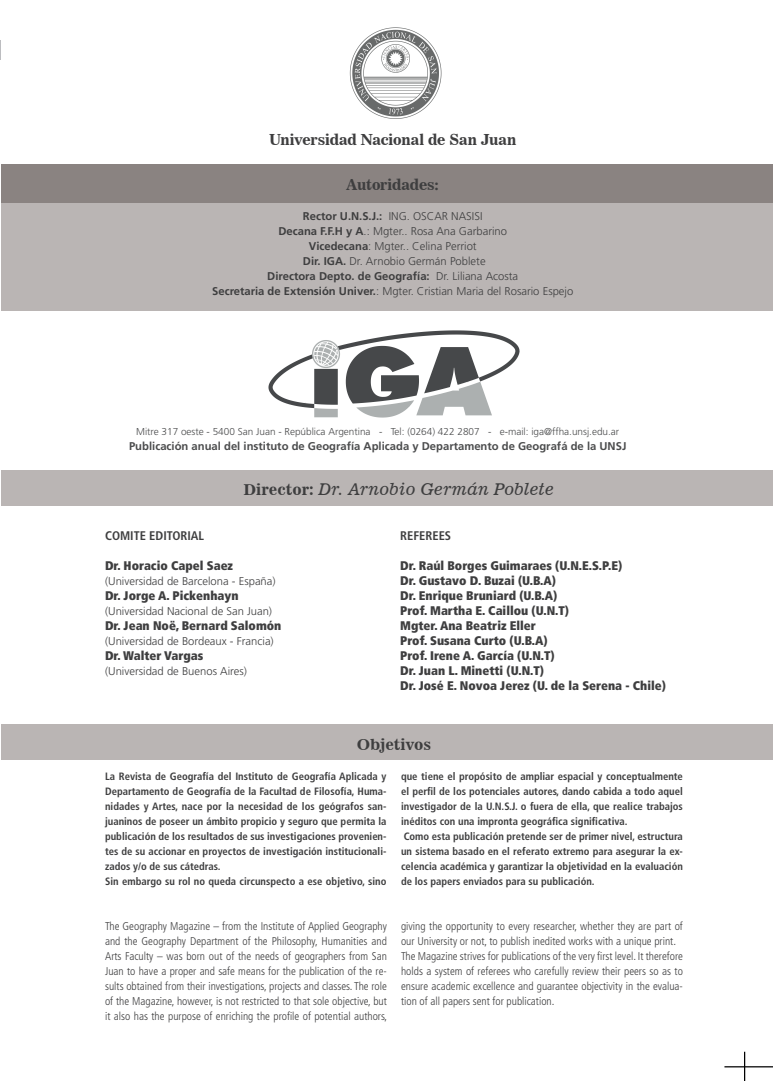
<style>
.page{position:relative;width:773px;height:1081px;background:#fff}
.page>*{position:absolute;margin:0;border:0;box-sizing:border-box;transform-origin:0 0}
.t1{font:16.25px "News 701 BT Italic A";letter-spacing:.01em;color:#3e3e3f}
.t2{font:15px "News 706 BT Bold C";letter-spacing:-.01em;color:#3e3e3f}
.t3{font:15px "News 701 BT Bold A";letter-spacing:-.005em;color:#3e3e3f}
.t4{font:900 condensed 12.5px/15px "Frutiger LT Std";color:#3e3e3f}
.t5{font:700 condensed 12.5px "Frutiger LT Std";color:#3e3e3f}
.t6{font:300 condensed 11.25px/15px "Frutiger LT Std";color:#3e3e3f;text-align:justify}
.t7{font:300 11.25px/15px "Frutiger LT Std";color:#3e3e3f;text-align:center}
.t8{font:700 11.25px "Frutiger LT Std";color:#4b4c4d}
.t9{font:700 condensed 10.62px/15px "Frutiger LT Std";color:#3e3e3f}
.t10{font:300 10px "Frutiger LT Std";color:#4b4c4d}
.s1{font-weight:700}
.s2{font-family:"News 701 BT Bold A";font-size:15px}
</style>
<div class="page">
<hr style="left:743px;top:1051px;width:2px;height:30px;background:#000">
<hr style="left:724px;top:1066px;width:48px;height:1px;background:#000">
<div style="left:1px;top:196px;width:771px;height:115px;background:#bab5b4"></div>
<div style="left:1px;top:148px;width:771px;height:55px;background:#8a8381"></div>
<div style="left:1px;top:0;width:771px;height:164px;background:#fff"></div>
<svg style="left:350px;top:27px;width:91px;height:92px"></svg>
<div style="left:1px;top:470px;width:771px;height:35px;background:#bab5b4"></div>
<div style="left:1px;top:725px;width:771px;height:35px;background:#bab5b4"></div>
<svg style="left:268px;top:330px;width:251px;height:87px"></svg>
<h2 class="t2" style="left:269px;top:130px;width:249px">Universidad Nacional de San Juan</h2>
<h2 class="t2" style="left:346px;top:175px;width:94px">Autoridades:</h2>
<p class="t7" style="left:212px;top:208px;width:362px"><span class="s1">Rector U.N.S.J.:</span> ING. OSCAR NASISI<br><span class="s1">Decana F.F.H y A</span>.: Mgter.. Rosa Ana Garbarino<br><span class="s1">Vicedecana</span>: Mgter.. Celina Perriot<br><span class="s1">Dir. IGA.</span> Dr. Arnobio Germán Poblete<br><span class="s1">Directora Depto. de Geografía:</span> Dr. Liliana Acosta<br><span class="s1">Secretaria de Extensión Univer.</span>: Mgter. Cristian Maria del Rosario Espejo</p>
<p class="t10" style="left:136px;top:426px;width:484px">Mitre 317 oeste - 5400 San Juan - República Argentina - Tel: (0264) 422 2807 - e-mail: iga@ffha.unsj.edu.ar</p>
<p class="t8" style="left:129px;top:439px;width:499px">Publicación anual del instituto de Geografía Aplicada y Departamento de Geografá de la UNSJ</p>
<h1 class="t1" style="left:243px;top:479px;width:312px"><span class="s2">Director:</span> Dr. Arnobio Germán Poblete</h1>
<p class="t5" style="left:400px;top:528px;width:52px">REFEREES</p>
<p class="t4" style="left:400px;top:558px;width:267px">Dr. Raúl Borges Guimaraes (U.N.E.S.P.E)<br>Dr. Gustavo D. Buzai (U.B.A)<br>Dr. Enrique Bruniard (U.B.A)<br>Prof. Martha E. Caillou (U.N.T)<br>Mgter. Ana Beatriz Eller<br>Prof. Susana Curto (U.B.A)<br>Prof. Irene A. García (U.N.T)<br>Dr. Juan L. Minetti (U.N.T)<br>Dr. José E. Novoa Jerez (U. de la Serena - Chile)</p>
<p class="t5" style="left:105px;top:528px;width:100px">COMITE EDITORIAL</p>
<p class="t4" style="left:105px;top:558px;width:130px">Dr. Horacio Capel Saez</p>
<p class="t7" style="left:105px;top:574px;width:172px">(Universidad de Barcelona - España)</p>
<p class="t4" style="left:105px;top:588px;width:135px">Dr. Jorge A. Pickenhayn</p>
<p class="t7" style="left:105px;top:604px;width:168px">(Universidad Nacional de San Juan)</p>
<p class="t4" style="left:105px;top:618px;width:178px">Dr. Jean Noë, Bernard Salomón</p>
<p class="t7" style="left:105px;top:634px;width:170px">(Universidad de Bordeaux - Francia)</p>
<p class="t4" style="left:105px;top:648px;width:100px">Dr. Walter Vargas</p>
<p class="t7" style="left:105px;top:664px;width:143px">(Universidad de Buenos Aires)</p>
<h2 class="t3" style="left:357px;top:735px;width:76px">Objetivos</h2>
<p class="t9" style="left:105px;top:769px;width:283px">La Revista de Geografía del Instituto de Geografía Aplicada y Departamento de Geografía de la Facultad de Filosofía, Huma&shy;nidades y Artes, nace por la necesidad de los geógrafos san&shy;juaninos de poseer un ámbito propicio y seguro que permita la publicación de los resultados de sus investigaciones provenien&shy;tes de su accionar en proyectos de investigación institucionali&shy;zados y/o de sus cátedras.<br>Sin embargo su rol no queda circunspecto a ese objetivo, sino</p>
<p class="t6" style="left:105px;top:919px;width:284px">The Geography Magazine – from the Institute of Applied Geography and the Geography Department of the Philosophy, Humanities and Arts Faculty – was born out of the needs of geographers from San Juan to have a proper and safe means for the publication of the re&shy;sults obtained from their investigations, projects and classes. The role of the Magazine, however, is not restricted to that sole objective, but it also has the purpose of enriching the profile of potential authors,</p>
<p class="t9" style="left:401px;top:769px;width:283px">que tiene el propósito de ampliar espacial y conceptualmente el perfil de los potenciales autores, dando cabida a todo aquel investigador de la U.N.S.J. o fuera de ella, que realice trabajos inéditos con una impronta geográfica significativa.<br>Como esta publicación pretende ser de primer nivel, estructura un sistema basado en el referato extremo para asegurar la ex&shy;celencia académica y garantizar la objetividad en la evaluación de los papers enviados para su publicación.</p>
<p class="t6" style="left:401px;top:919px;width:283px;text-align:left">giving the opportunity to every researcher, whether they are part of our University or not, to publish inedited works with a unique print.<br>The Magazine strives for publications of the very first level. It therefore holds a system of referees who carefully review their peers so as to ensure academic excellence and guarantee objectivity in the evalua&shy;tion of all papers sent for publication.</p>
</div>
